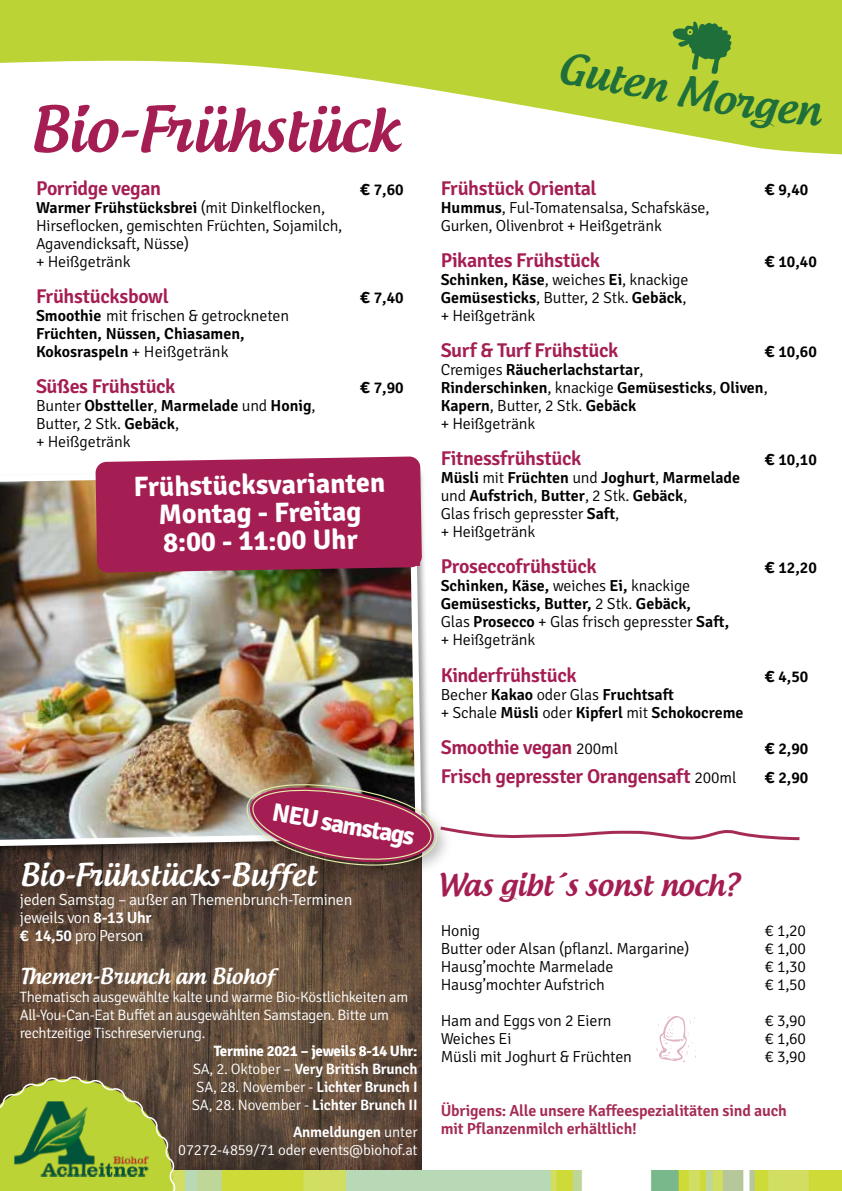
<style>
.page{position:relative;width:842px;height:1191px;background:#fff}
.page>*{position:absolute;margin:0;border:0;box-sizing:border-box;transform-origin:0 0}
.t1{font:500 60px "Androgyne";letter-spacing:-.01em;color:#a51e53}
.t2{font:500 41px "Androgyne";color:#1e6f3a}
.t3{font:500 30px "Androgyne";color:#fff}
.t4{font:500 30px "Androgyne";letter-spacing:-.01em;color:#a51e53}
.t5{font:700 28px/28px "Signika";color:#fff;text-align:center}
.t6{font:700 25.3px "Signika";color:#fff}
.t7{font:500 21px "Androgyne";color:#fff}
.t8{font:600 20px "Signika";letter-spacing:-.02em;color:#a51e53}
.t9{font:600 16px/18px "Signika";color:#000}
.t10{font:300 16px/18px "Signika";letter-spacing:-.01em;color:#000}
.t11{font:300 16px/18px "Signika";letter-spacing:-.02em;color:#fff}
.t12{font:600 16px/18px "Signika";letter-spacing:-.01em;color:#a52b55}
.t13{font:300 15px/18px "Signika";letter-spacing:-.02em;color:#fff}
.t14{font:600 15px/18px "Signika";letter-spacing:-.01em;color:#fff;text-align:justify}
.s1{font-size:20px}
.s2{font-weight:600}
.s3{font-weight:300}
.s4{font-weight:700}
.s5{font-weight:300;font-size:16px;color:#000}
</style>
<div class="page">
<img style="left:0;top:856px;width:421px;height:313px">
<div style="left:0;top:466px;width:432px;height:390px;background:#000;opacity:.4"></div>
<img style="left:0;top:466px;width:425px;height:383px">
<div style="left:95px;top:456px;width:327px;height:116px;background:#a51e53"></div>
<svg style="left:656px;top:1016px;width:40px;height:46px"></svg>
<div style="left:243px;top:780px;width:212px;height:103px;background:#000;opacity:.25"></div>
<img style="left:175px;top:1170px;width:667px;height:21px">
<svg style="left:0;top:1076px;width:175px;height:115px;background:#9ca53e"></svg>
<img style="left:14px;top:1101px;width:135px;height:75px">
<svg style="left:0;top:0;width:842px;height:155px;fill:#bcd336"></svg>
<svg style="left:673px;top:21px;width:59px;height:53px;background:#6b9f37"></svg>
<svg style="left:244px;top:779px;width:556px;height:92px"></svg>
<div style="left:734px;top:92px;width:89px;height:38px;background:#bcd336"></div>
<h1 class="t1" style="left:30px;top:91px;width:370px">Bio-Frühstück</h1>
<p class="t8" style="left:36px;top:177px;width:127px">Porridge vegan</p>
<p class="t9" style="left:360px;top:181px;width:45px"><span class="s1">€</span> 7,60</p>
<p class="t10" style="left:36px;top:199px;width:308px"><span class="s2">Warmer Frühstücksbrei</span> (mit Dinkelflocken, Hirseflocken, gemischten Früchten, Sojamilch, Agavendicksaft, Nüsse)<br>+ Heißgetränk</p>
<p class="t8" style="left:36px;top:285px;width:134px">Frühstücksbowl</p>
<p class="t9" style="left:360px;top:289px;width:45px"><span class="s1">€</span> 7,40</p>
<p class="t9" style="left:36px;top:307px;width:255px">Smoothie <span class="s3">mit frischen &amp; getrockneten<br></span>Früchten, Nüssen, Chiasamen,<br>Kokosraspeln <span class="s3">+ Heißgetränk</span></p>
<p class="t8" style="left:36px;top:375px;width:141px">Süßes Frühstück</p>
<p class="t9" style="left:360px;top:379px;width:45px"><span class="s1">€</span> 7,90</p>
<p class="t10" style="left:36px;top:397px;width:281px">Bunter <span class="s2">Obstteller</span>, <span class="s2">Marmelade</span> und <span class="s2">Honig</span>,<br>Butter, 2 Stk. <span class="s2">Gebäck</span>,<br>+ Heißgetränk</p>
<h3 class="t5" style="left:133px;top:473px;width:253px;rotate:-1deg">Frühstücksvarianten<br>Montag - Freitag<br>8:00 - 11:00 Uhr</h3>
<h3 class="t6" style="left:275px;top:797px;width:145px;rotate:10deg">NEU samstags</h3>
<h3 class="t3" style="left:20px;top:855px;width:298px">Bio-Frühstücks-Buffet</h3>
<p class="t11" style="left:20px;top:891px;width:334px">jeden Samstag – außer an Themenbrunch-Terminen jeweils von <span class="s2">8-13 Uhr<br>€ 14,50</span> pro Person</p>
<h3 class="t7" style="left:20px;top:963px;width:256px">Themen-Brunch am Biohof</h3>
<p class="t13" style="left:20px;top:988px;width:390px">Thematisch ausgewählte kalte und warme Bio-Köstlichkeiten am<br>All-You-Can-Eat Buffet an ausgewählten Samstagen. Bitte um rechtzeitige Tischreservierung.</p>
<p class="t14" style="left:192px;top:1042px;width:227px;text-indent:22px"><span class="s4">Termine 2021 – jeweils 8-14 Uhr:<br></span><span class="s3">SA, 2. Oktober –</span> Very British Brunch <span class="s3">SA, 28. November -</span> Lichter Brunch I <span class="s3">SA, 28. November -</span> Lichter Brunch II</p>
<p class="t13" style="left:178px;top:1123px;width:241px;text-align:right"><span class="s2">Anmeldungen</span> unter<br>07272-4859/71 oder events@biohof.at</p>
<h2 class="t2" style="left:564px;top:41px;width:181px;rotate:11deg">Guten Mo</h2>
<p class="t8" style="left:441px;top:177px;width:157px">Frühstück Oriental</p>
<p class="t9" style="left:765px;top:181px;width:45px"><span class="s1">€</span> 9,40</p>
<p class="t10" style="left:441px;top:199px;width:270px"><span class="s2">Hummus</span>, Ful-Tomatensalsa, Schafskäse,<br>Gurken, Olivenbrot + Heißgetränk</p>
<p class="t8" style="left:441px;top:249px;width:161px">Pikantes Frühstück</p>
<p class="t9" style="left:765px;top:253px;width:54px"><span class="s1">€</span> 10,40</p>
<p class="t10" style="left:441px;top:271px;width:249px"><span class="s2">Schinken, Käse</span>, weiches <span class="s2">Ei</span>, knackige<br><span class="s2">Gemüsesticks</span>, Butter, 2 Stk. <span class="s2">Gebäck</span>, + Heißgetränk</p>
<p class="t8" style="left:441px;top:339px;width:179px">Surf &amp; Turf Frühstück</p>
<p class="t9" style="left:765px;top:343px;width:54px"><span class="s1">€</span> 10,60</p>
<p class="t9" style="left:441px;top:361px;width:329px"><span class="s3">Cremiges</span> Räucherlachstartar<span class="s3">,<br></span>Rinderschinken<span class="s3">, knackige</span> Gemüsesticks<span class="s3">,</span> Oliven<span class="s3">,<br></span>Kapern<span class="s3">, Butter, 2 Stk.</span> Gebäck<br><span class="s3">+ Heißgetränk</span></p>
<p class="t8" style="left:441px;top:447px;width:142px">Fitnessfrühstück</p>
<p class="t9" style="left:765px;top:451px;width:54px"><span class="s1">€</span> 10,10</p>
<p class="t9" style="left:441px;top:469px;width:301px">Müsli <span class="s3">mit</span> Früchten <span class="s3">und</span> Joghurt<span class="s3">,</span> Marmelade <span class="s3">und</span> Aufstrich<span class="s3">,</span> Butter<span class="s3">, 2 Stk.</span> Gebäck<span class="s3">,<br>Glas frisch gepresster</span> Saft<span class="s3">,<br>+ Heißgetränk</span></p>
<p class="t8" style="left:441px;top:555px;width:157px">Proseccofrühstück</p>
<p class="t9" style="left:765px;top:559px;width:54px"><span class="s1">€</span> 12,20</p>
<p class="t9" style="left:441px;top:577px;width:290px">Schinken, Käse, <span class="s3">weiches</span> Ei, <span class="s3">knackige </span>Gemüsesticks, Butter, <span class="s3">2 Stk.</span> Gebäck,<br><span class="s3">Glas</span> Prosecco <span class="s3">+ Glas frisch gepresster</span> Saft, <span class="s3">+ Heißgetränk</span></p>
<p class="t8" style="left:441px;top:663px;width:137px">Kinderfrühstück</p>
<p class="t9" style="left:765px;top:667px;width:45px"><span class="s1">€</span> 4,50</p>
<p class="t9" style="left:441px;top:685px;width:304px"><span class="s3">Becher</span> Kakao <span class="s3">oder Glas</span> Fruchtsaft<br><span class="s3">+ Schale</span> Müsli <span class="s3">oder</span> Kipferl <span class="s3">mit</span> Schokocreme</p>
<p class="t8" style="left:441px;top:735px;width:179px">Smoothie vegan <span class="s5">200ml</span></p>
<p class="t9" style="left:765px;top:739px;width:45px"><span class="s1">€</span> 2,90</p>
<p class="t8" style="left:441px;top:764px;width:297px">Frisch gepresster Orangensaft <span class="s5">200ml</span></p>
<p class="t9" style="left:765px;top:768px;width:45px"><span class="s1">€</span> 2,90</p>
<h3 class="t4" style="left:437px;top:866px;width:304px">Was gibt´s sonst noch?</h3>
<p class="t10" style="left:441px;top:921px;width:41px">Honig</p>
<p class="t10" style="left:765px;top:921px;width:43px">€ 1,20</p>
<p class="t10" style="left:441px;top:939px;width:250px">Butter oder Alsan (pflanzl. Margarine)</p>
<p class="t10" style="left:765px;top:939px;width:43px">€ 1,00</p>
<p class="t10" style="left:441px;top:957px;width:174px">Hausg’mochte Marmelade</p>
<p class="t10" style="left:765px;top:957px;width:43px">€ 1,30</p>
<p class="t10" style="left:441px;top:975px;width:166px">Hausg’mochter Aufstrich</p>
<p class="t10" style="left:765px;top:975px;width:43px">€ 1,50</p>
<p class="t10" style="left:441px;top:1011px;width:172px">Ham and Eggs von 2 Eiern</p>
<p class="t10" style="left:765px;top:1011px;width:43px">€ 3,90</p>
<p class="t10" style="left:441px;top:1029px;width:72px">Weiches Ei</p>
<p class="t10" style="left:765px;top:1029px;width:43px">€ 1,60</p>
<p class="t10" style="left:441px;top:1047px;width:193px">Müsli mit Joghurt &amp; Früchten</p>
<p class="t10" style="left:765px;top:1047px;width:43px">€ 3,90</p>
<p class="t12" style="left:441px;top:1101px;width:348px">Übrigens: Alle unsere Kaffeespezialitäten sind auch mit Pflanzenmilch erhältlich!</p>
</div>
